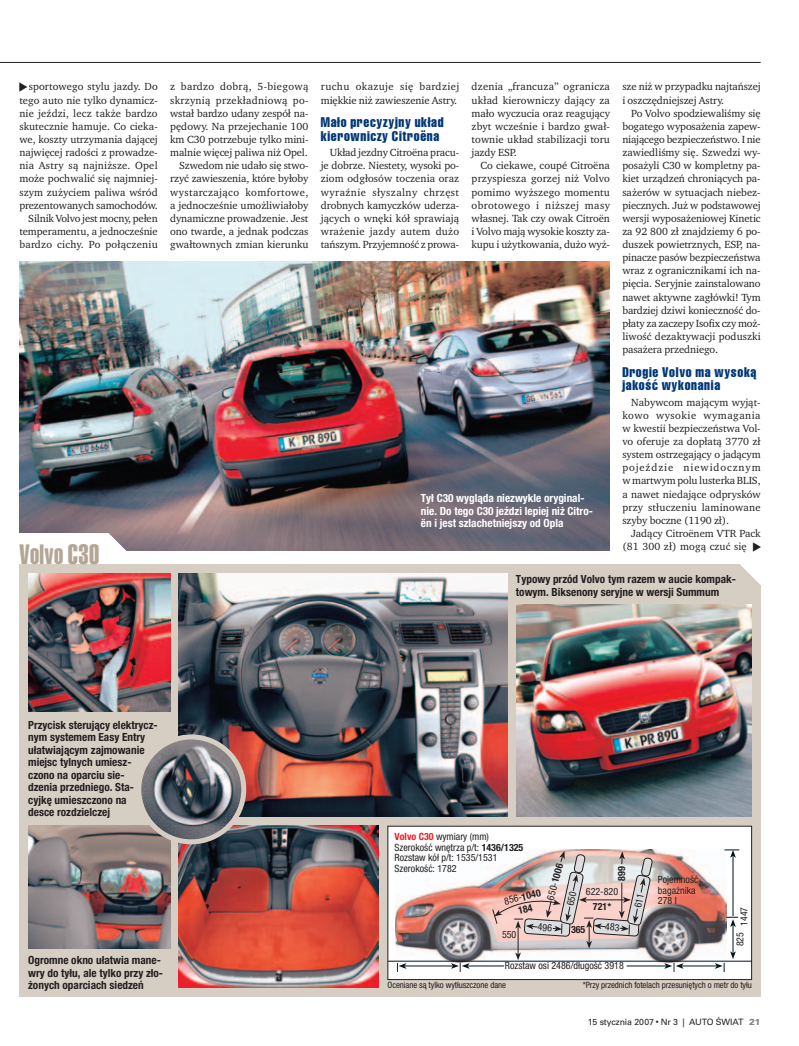
<style>
.page{position:relative;width:799px;height:1046px;background:#fff}
.page>*{position:absolute;margin:0;border:0;box-sizing:border-box;transform-origin:0 0}
.t1{font:27.5px "Helvetica LT Pl Extra Compressed";letter-spacing:.015em;color:#b4a594}
.t2{font:extra-condensed 13.75px/13.1px "Helvetica LT Pl";letter-spacing:.05em;color:#013778}
.t3{font:700 condensed 11.25px/12.5px "Helvetica Neue LT Pl";color:#231f20}
.t4{font:700 condensed 11.25px/12.5px "Helvetica Neue LT Pl";color:#fff}
.t5{font:10.62px/13.1px "Charter PL";color:#231f20;text-align:justify}
.t6{font:condensed 10px/10.6px "Helvetica Neue LT Pl";color:#231f20}
.t7{font:700 condensed 10px/12.5px "Helvetica Neue LT Pl";color:#231f20;text-align:center}
.t8{font:condensed 9.88px "Helvetica Neue LT Pl";color:#231f20}
.t9{font:condensed 8.75px "Helvetica Neue LT Pl";letter-spacing:-.005em;color:#231f20}
.t10{font:8.75px "Univers LT Pl";letter-spacing:-.01em;color:#231f20}
.s1{font-weight:700;color:#ee1d23}
.s2{font-weight:700}
.s3{font-weight:400}
.s4{font-size:6.25px}
.s5{font-weight:900;color:#808285}
</style>
<div class="page">
<img style="left:19px;top:261px;width:590px;height:289px">
<div style="left:7px;top:533px;width:102px;height:30px;background:#fff"></div>
<hr style="left:0;top:62px;width:760px;height:1px;background:#231f20">
<div style="left:19px;top:564px;width:741px;height:432px;background:#d6cdc3"></div>
<img style="left:28px;top:825px;width:142px;height:123px">
<img style="left:179px;top:573px;width:328px;height:244px">
<img style="left:516px;top:604px;width:235px;height:213px">
<img style="left:28px;top:573px;width:142px;height:139px">
<div style="left:387px;top:826px;width:364px;height:153px;background:#fff"></div>
<img style="left:395px;top:849px;width:331px;height:113px">
<hr style="left:404px;top:965px;width:48px;height:1px;background:#011622">
<hr style="left:467px;top:965px;width:36px;height:1px;background:#011622">
<svg style="left:450px;top:963px;width:19px;height:8px"></svg>
<hr style="left:681px;top:965px;width:35px;height:1px;background:#011622">
<hr style="left:626px;top:965px;width:40px;height:1px;background:#011622">
<svg style="left:664px;top:963px;width:19px;height:8px"></svg>
<hr style="left:388px;top:960px;width:363px;height:1px;background:#011622">
<hr style="left:732px;top:855px;width:1px;height:61px;background:#011622">
<svg style="left:724px;top:849px;width:15px;height:8px"></svg>
<svg style="left:714px;top:917px;width:23px;height:54px"></svg>
<svg style="left:397px;top:963px;width:9px;height:8px"></svg>
<img style="left:179px;top:825px;width:199px;height:162px">
<img style="left:139px;top:737px;width:105px;height:104px;border-radius:50%">
<div style="left:136px;top:734px;width:110px;height:110px;border:5px solid #d6cdc3;border-radius:50%"></div>
<svg style="left:740px;top:564px;width:21px;height:22px"></svg>
<svg style="left:109px;top:533px;width:17px;height:18px"></svg>
<svg style="left:491px;top:850px;width:161px;height:110px"></svg>
<p class="t5" style="left:19px;top:81px;width:140px;text-align:right">sportowego stylu jazdy. Do tego auto nie tylko dynamicz&shy;nie jeździ, lecz także bardzo skutecznie hamuje. Co cieka&shy;we, koszty utrzymania dającej najwięcej radości z prowadze&shy;nia Astry są najniższe. Opel może pochwalić się najmniej&shy;szym zużyciem paliwa wśród prezentowanych samochodów.<br>Silnik Volvo jest mocny, pełen temperamentu, a jednocześnie bardzo cichy. Po połączeniu</p>
<p class="t5" style="left:170px;top:81px;width:140px;text-align:right">z bardzo dobrą, 5-biegową skrzynią przekładniową po&shy;wstał bardzo udany zespół na&shy;pędowy. Na przejechanie 100 km C30 potrzebuje tylko mini&shy;malnie więcej paliwa niż Opel.<br>Szwedom nie udało się stwo&shy;rzyć zawieszenia, które byłoby wystarczająco komfortowe, a jednocześnie umożliwiałoby dynamiczne prowadzenie. Jest ono twarde, a jednak podczas gwałtownych zmian kierunku</p>
<p class="t5" style="left:321px;top:81px;width:140px">ruchu okazuje się bardziej miękkie niż zawieszenie Astry.</p>
<p class="t2" style="left:321px;top:117px;width:124px">Mało precyzyjny układ kierowniczy Citroëna</p>
<p class="t5" style="left:321px;top:147px;width:140px;text-indent:9px">Układ jezdny Citroëna pracu&shy;je dobrze. Niestety, wysoki po&shy;ziom odgłosów toczenia oraz wyraźnie słyszalny chrzęst drobnych kamyczków uderza&shy;jących o wnęki kół sprawiają wrażenie jazdy autem dużo tańszym. Przyjemność z prowa-</p>
<p class="t5" style="left:471px;top:81px;width:140px">dzenia „francuza” ogranicza układ kierowniczy dający za mało wyczucia oraz reagujący zbyt wcześnie i bardzo gwał&shy;townie układ stabilizacji toru jazdy ESP.</p>
<p class="t5" style="left:471px;top:160px;width:140px;text-indent:9px">Co ciekawe, coupé Citroëna przyspiesza gorzej niż Volvo pomimo wyższego momentu obrotowego i niższej masy własnej. Tak czy owak Citroën i Volvo mają wysokie koszty za&shy;kupu i użytkowania, dużo wyż-</p>
<h1 class="t1" style="left:19px;top:544px;width:81px">Volvo C30</h1>
<p class="t4" style="left:420px;top:493px;width:173px">Tył C30 wygląda niezwykle oryginal&shy;nie. Do tego C30 jeździ lepiej niż Citro&shy;ën i jest szlachetniejszy od Opla</p>
<p class="t5" style="left:622px;top:81px;width:140px">sze niż w przypadku najtańszej i oszczędniejszej Astry.</p>
<p class="t5" style="left:622px;top:107px;width:140px;text-indent:9px">Po Volvo spodziewaliśmy się bogatego wyposażenia zapew&shy;niającego bezpieczeństwo. I nie zawiedliśmy się. Szwedzi wy&shy;posażyli C30 w kompletny pa&shy;kiet urządzeń chroniących pa&shy;sażerów w sytuacjach niebez&shy;piecznych. Już w podstawowej wersji wyposażeniowej Kinetic za 92 800 zł znajdziemy 6 po&shy;duszek powietrznych, ESP, na&shy;pinacze pasów bezpieczeństwa wraz z ogranicznikami ich na&shy;pięcia. Seryjnie zainstalowano nawet aktywne zagłówki! Tym bardziej dziwi konieczność do&shy;płaty za zaczepy Isofix czy moż&shy;liwość dezaktywacji poduszki pasażera przedniego.</p>
<p class="t2" style="left:622px;top:366px;width:135px">Drogie Volvo ma wysoką jakość wykonania</p>
<p class="t5" style="left:622px;top:396px;width:140px;text-indent:9px">Nabywcom mającym wyjąt&shy;kowo wysokie wymagania w kwestii bezpieczeństwa Vol&shy;vo oferuje za dopłatą 3770 zł system ostrzegający o jadącym pojeździe niewidocznym w martwym polu lusterka BLIS, a nawet niedające odprysków przy stłuczeniu laminowane szyby boczne (1190 zł).</p>
<p class="t5" style="left:622px;top:527px;width:140px;text-indent:9px">Jadący Citroënem VTR Pack (81 300 zł) mogą czuć się</p>
<p class="t3" style="left:28px;top:719px;width:131px">Przycisk sterujący elektrycz&shy;nym systemem Easy Entry ułatwiającym zajmowanie miejsc tylnych umiesz&shy;czono na oparciu sie-<br>dzenia przedniego. Sta&shy;cyjkę umieszczono na<br>desce rozdzielczej</p>
<p class="t3" style="left:28px;top:955px;width:136px">Ogromne okno ułatwia mane&shy;wry do tyłu, ale tylko przy zło&shy;żonych oparciach siedzeń</p>
<p class="t3" style="left:515px;top:574px;width:221px">Typowy przód Volvo tym razem w aucie kompak&shy;towym. Biksenony seryjne w wersji Summum</p>
<p class="t6" style="left:394px;top:832px;width:130px"><span class="s1">Volvo C30</span> wymiary (mm)<br>SzerokoÊç wn´trza p/t: <span class="s2">1436/1325<br></span>Rozstaw kó∏ p/t: 1535/1531<br>SzerokoÊç: 1782</p>
<p class="t6" style="left:545px;top:898px;width:39px;rotate:-75deg">650-<span class="s2">1006</span></p>
<p class="t7" style="left:616px;top:881px;width:16px;rotate:-90deg">899</p>
<p class="t6" style="left:585px;top:887px;width:34px">622-820</p>
<p class="t7" style="left:592px;top:901px;width:20px">721*</p>
<p class="t7" style="left:503px;top:895px;width:39px;rotate:-13deg"><span class="s3">856-</span>1040<br>184</p>
<p class="t6" style="left:502px;top:929px;width:16px">550</p>
<p class="t7" style="left:570px;top:924px;width:16px">365</p>
<p class="t6" style="left:504px;top:961px;width:120px">Rozstaw osi 2486/długość 3918</p>
<p class="t6" style="left:657px;top:875px;width:42px">Pojemność bagażnika<br>278 l</p>
<p class="t8" style="left:740px;top:946px;width:41px;rotate:-90deg">825 1447</p>
<p class="t9" style="left:387px;top:981px;width:120px">Oceniane są tylko wytłuszczone dane</p>
<p class="t9" style="left:582px;top:981px;width:171px">*Przy przednich fotelach przesuni´tych o metr do ty∏u</p>
<p class="t10" style="left:587px;top:1018px;width:174px">15 stycznia 2007 <span class="s4">•</span> Nr 3 | AUTO ŚWIAT <span class="s5">21</span></p>
</div>
